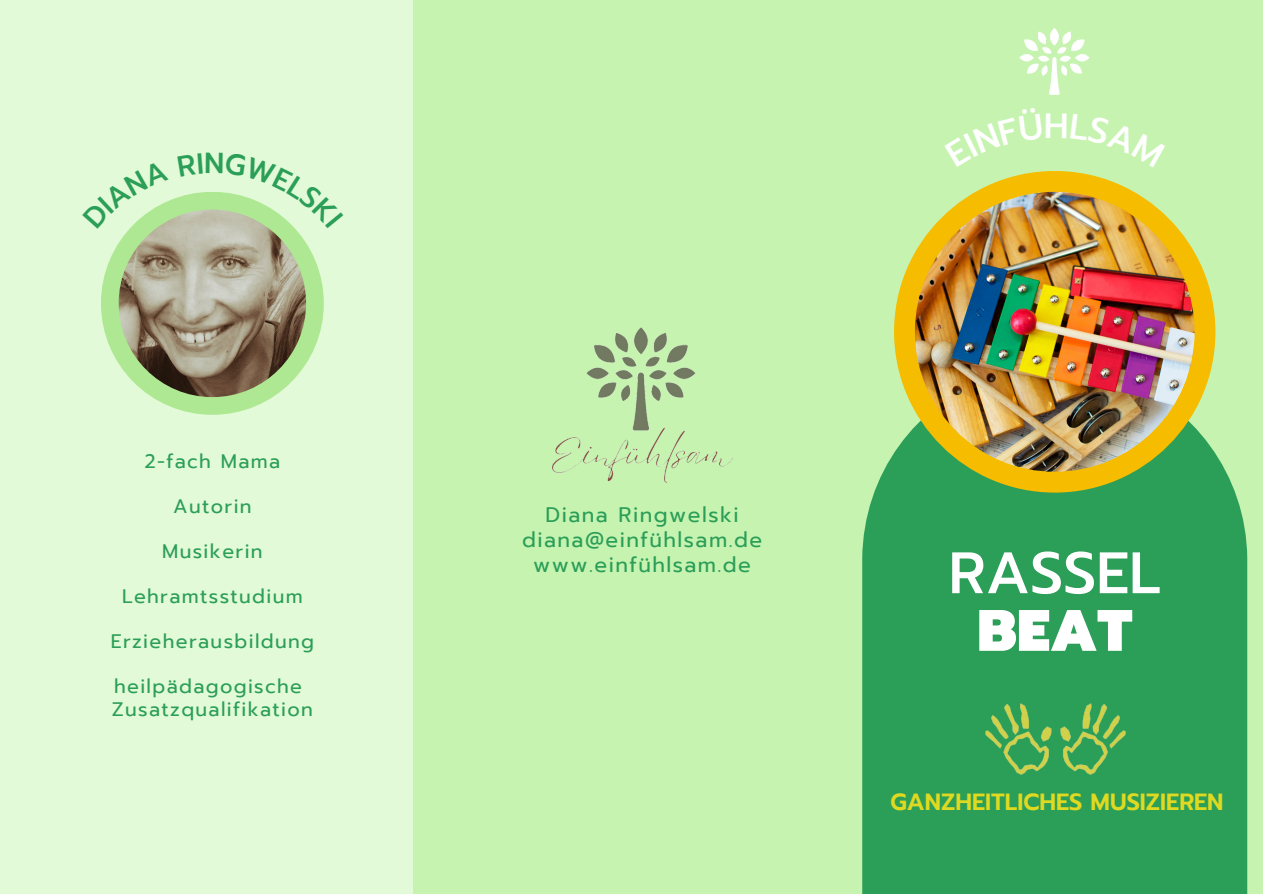
<style>
.page{position:relative;width:1263px;height:894px;background:#fff}
.page>*{position:absolute;margin:0;border:0;box-sizing:border-box;transform-origin:0 0}
.t1{font:500 58.35px "Prompt";color:#fff}
.t2{font:900 58.35px "Prompt";color:#fff}
.t3{font:500 34.95px "Prompt";color:#fff}
.t4{font:600 23.4px "Prompt";color:#dfd921}
.t5{font:21px "Prompt";letter-spacing:.07em;color:#2b9e58}
.t6{font:19.5px "Prompt";letter-spacing:.07em;color:#2b9e58}
</style>
<div class="page">
<div style="left:837px;top:0;width:425px;height:893px;background:#c6f4b0"></div>
<div style="left:862px;top:366px;width:385px;height:527px;background:#2b9e58"></div>
<div style="left:894px;top:171px;width:321px;height:321px;background:#f6bc00;border-radius:50%"></div>
<img style="left:915px;top:192px;width:280px;height:279px;border-radius:50%">
<img style="left:1019px;top:29px;width:71px;height:66px">
<div style="left:413px;top:0;width:425px;height:893px;background:#c6f4b0"></div>
<div style="left:0;top:0;width:413px;height:893px;background:#e2fad7"></div>
<img style="left:982px;top:702px;width:73px;height:73px">
<img style="left:1057px;top:702px;width:73px;height:73px">
<img style="left:551px;top:327px;width:182px;height:156px">
<div style="left:101px;top:192px;width:223px;height:222px;background:#aee893;border-radius:50%"></div>
<img style="left:119px;top:209px;width:187px;height:188px;border-radius:50%">
<svg style="left:129px;top:201px;width:40px;height:28px"></svg>
<svg style="left:178px;top:192px;width:117px;height:36px"></svg>
<p class="t6" style="left:144px;top:446px;width:137px">2-fach Mama</p>
<p class="t6" style="left:173px;top:491px;width:80px">Autorin</p>
<p class="t6" style="left:162px;top:536px;width:102px">Musikerin</p>
<p class="t6" style="left:122px;top:581px;width:182px">Lehramtsstudium</p>
<p class="t6" style="left:111px;top:626px;width:205px">Erzieherausbildung</p>
<p class="t6" style="left:114px;top:671px;width:189px">heilpädagogische</p>
<p class="t6" style="left:112px;top:694px;width:203px">Zusatzqualifikation</p>
<p class="t3" style="left:1044px;top:100px;width:27px">H</p>
<p class="t5" style="left:546px;top:499px;width:195px">Diana Ringwelski</p>
<p class="t5" style="left:522px;top:524px;width:241px">diana@einfühlsam.de</p>
<p class="t5" style="left:533px;top:548px;width:219px">www.einfühlsam.de</p>
<p class="t1" style="left:949px;top:529px;width:214px">RASSEL</p>
<p class="t2" style="left:977px;top:587px;width:156px">BEAT</p>
<p class="t4" style="left:890px;top:784px;width:335px">GANZHEITLICHES MUSIZIEREN</p>
</div>
